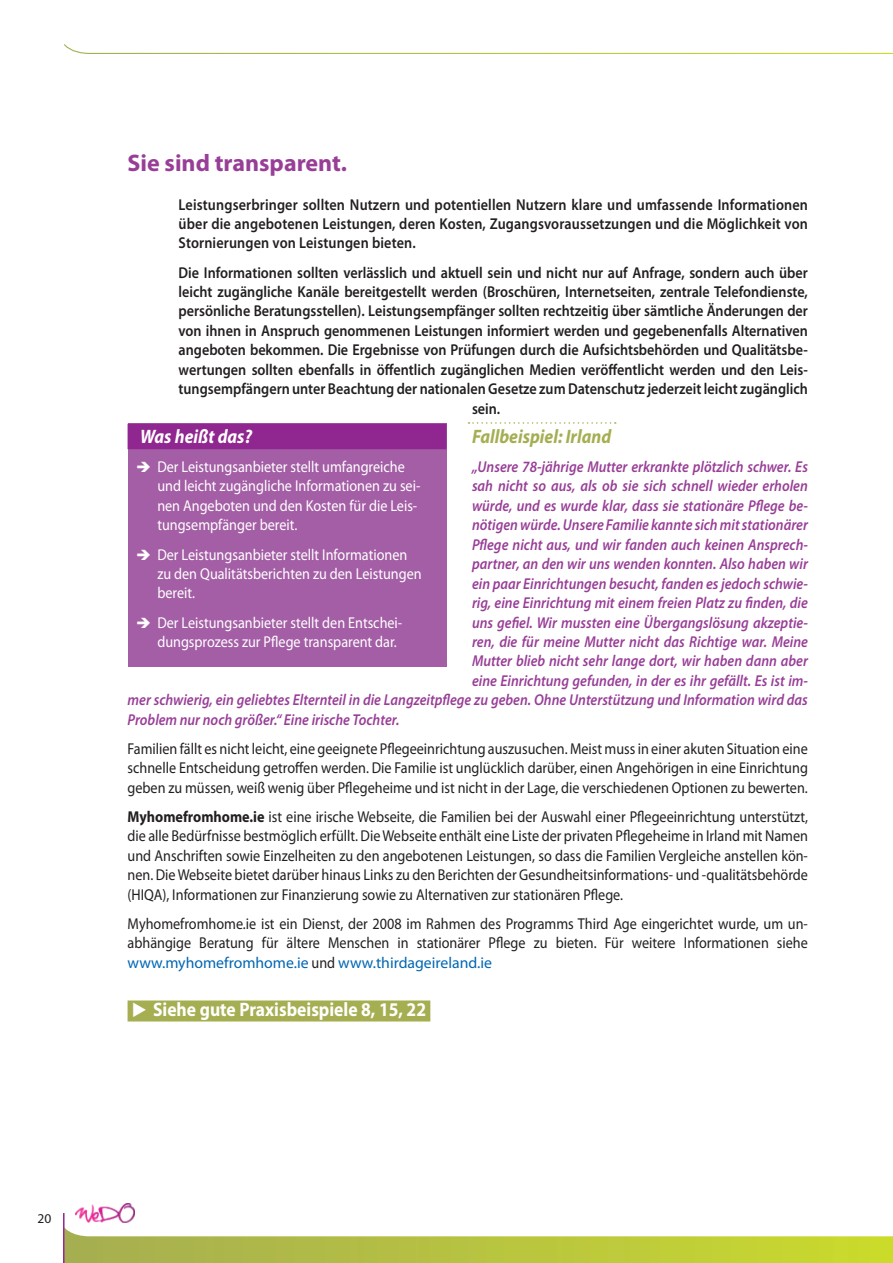
<style>
.page{position:relative;width:893px;height:1263px;background:#fff}
.page>*{position:absolute;margin:0;border:0;box-sizing:border-box;transform-origin:0 0}
.t1{font:700 24px "Myriad Pro";color:#983e97}
.t2{font:700 19.5px "Myriad Pro";color:#fff;scale:.9 1}
.t3{font:italic 700 19.5px "Myriad Pro";color:#a5ae51;scale:.9 1}
.t4{font:italic 700 19.5px "Myriad Pro";color:#fff;scale:.9 1}
.t5{font:15.75px/19.5px "Myriad Pro";color:#231f20;text-align:justify;scale:.9 1}
.t6{font:600 15.75px/19.5px "Myriad Pro";color:#231f20;text-align:justify;scale:.9 1}
.t7{font:italic 600 15.75px "Myriad Pro";color:#983e97;scale:.9 1}
.t8{font:15.75px/19.5px "Myriad Pro";color:#fff;scale:.9 1}
.t9{font:13.5px "Myriad Pro";color:#231f20}
.s1{font-weight:700}
.s2{color:#0166b3}
</style>
<div class="page">
<svg style="left:65px;top:1228px;width:828px;height:35px"></svg>
<hr style="left:63px;top:1213px;width:2px;height:50px;background:#90268f">
<img style="left:76px;top:1203px;width:58px;height:20px">
<svg style="left:468px;top:422px;width:148px;height:2px"></svg>
<div style="left:128px;top:1000px;width:302px;height:21px;background:#a5ae51"></div>
<div style="left:128px;top:423px;width:318px;height:243px;background:#a45ea6"></div>
<div style="left:128px;top:424px;width:318px;height:25px;background:#90268f"></div>
<svg style="left:64px;top:44px;width:829px;height:10px"></svg>
<h1 class="t1" style="left:128px;top:147px;width:221px">Sie sind transparent.</h1>
<p class="t6" style="left:179px;top:195px;width:701px">Leistungserbringer sollten Nutzern und potentiellen Nutzern klare und umfassende Informationen über die angebotenen Leistungen, deren Kosten, Zugangsvoraussetzungen und die Möglichkeit von Stornierungen von Leistungen bieten.</p>
<p class="t6" style="left:179px;top:263px;width:701px">Die Informationen sollten verlässlich und aktuell sein und nicht nur auf Anfrage, sondern auch über</p>
<p class="t6" style="left:179px;top:282px;width:701px">leicht zugängliche Kanäle bereitgestellt werden (Broschüren, Internetseiten, zentrale Telefondienste,</p>
<p class="t6" style="left:179px;top:302px;width:701px">persönliche Beratungsstellen). Leistungsempfänger sollten rechtzeitig über sämtliche Änderungen der</p>
<p class="t6" style="left:179px;top:321px;width:701px">von ihnen in Anspruch genommenen Leistungen informiert werden und gegebenenfalls Alternativen</p>
<p class="t6" style="left:179px;top:341px;width:701px">angeboten bekommen. Die Ergebnisse von Prüfungen durch die Aufsichtsbehörden und Qualitätsbe-</p>
<p class="t6" style="left:179px;top:360px;width:701px">wertungen sollten ebenfalls in öffentlich zugänglichen Medien veröffentlicht werden und den Leis-</p>
<p class="t6" style="left:179px;top:379px;width:701px">tungsempfängern unter Beachtung der nationalen Gesetze zum Datenschutz jederzeit leicht zugänglich</p>
<p class="t6" style="left:472px;top:399px;width:33px">sein.</p>
<p class="t3" style="left:472px;top:425px;width:156px">Fallbeispiel: Irland</p>
<p class="t7" style="left:472px;top:458px;width:375px">„Unsere 78-jährige Mutter erkrankte plötzlich schwer. Es</p>
<p class="t7" style="left:472px;top:478px;width:375px">sah nicht so aus, als ob sie sich schnell wieder erholen</p>
<p class="t7" style="left:472px;top:497px;width:375px">würde, und es wurde klar, dass sie stationäre Pflege be-</p>
<p class="t7" style="left:472px;top:516px;width:375px">nötigen würde. Unsere Familie kannte sich mit stationärer</p>
<p class="t7" style="left:472px;top:536px;width:375px">Pflege nicht aus, und wir fanden auch keinen Ansprech-</p>
<p class="t7" style="left:472px;top:555px;width:375px">partner, an den wir uns wenden konnten. Also haben wir</p>
<p class="t7" style="left:472px;top:575px;width:375px">ein paar Einrichtungen besucht, fanden es jedoch schwie-</p>
<p class="t7" style="left:472px;top:594px;width:375px">rig, eine Einrichtung mit einem freien Platz zu finden, die</p>
<p class="t7" style="left:472px;top:614px;width:375px">uns gefiel. Wir mussten eine Übergangslösung akzeptie-</p>
<p class="t7" style="left:472px;top:633px;width:375px">ren, die für meine Mutter nicht das Richtige war. Meine</p>
<p class="t7" style="left:472px;top:652px;width:375px">Mutter blieb nicht sehr lange dort, wir haben dann aber</p>
<p class="t7" style="left:472px;top:672px;width:375px">eine Einrichtung gefunden, in der es ihr gefällt. Es ist im-</p>
<p class="t7" style="left:128px;top:691px;width:757px">mer schwierig, ein geliebtes Elternteil in die Langzeitpflege zu geben. Ohne Unterstützung und Information wird das</p>
<p class="t7" style="left:128px;top:711px;width:304px">Problem nur noch größer.“ Eine irische Tochter.</p>
<p class="t5" style="left:128px;top:739px;width:757px">Familien fällt es nicht leicht, eine geeignete Pflegeeinrichtung auszusuchen. Meist muss in einer akuten Situation eine schnelle Entscheidung getroffen werden. Die Familie ist unglücklich darüber, einen Angehörigen in eine Einrichtung geben zu müssen, weiß wenig über Pflegeheime und ist nicht in der Lage, die verschiedenen Optionen zu bewerten.</p>
<p class="t5" style="left:128px;top:807px;width:757px"><span class="s1">Myhomefromhome.ie</span> ist eine irische Webseite, die Familien bei der Auswahl einer Pflegeeinrichtung unterstützt, die alle Bedürfnisse bestmöglich erfüllt. Die Webseite enthält eine Liste der privaten Pflegeheime in Irland mit Namen und Anschriften sowie Einzelheiten zu den angebotenen Leistungen, so dass die Familien Vergleiche anstellen kön&shy;nen. Die Webseite bietet darüber hinaus Links zu den Berichten der Gesundheitsinformations- und -qualitätsbehörde (HIQA), Informationen zur Finanzierung sowie zu Alternativen zur stationären Pflege.</p>
<p class="t5" style="left:128px;top:914px;width:757px">Myhomefromhome.ie ist ein Dienst, der 2008 im Rahmen des Programms Third Age eingerichtet wurde, um un&shy;abhängige Beratung für ältere Menschen in stationärer Pflege zu bieten. Für weitere Informationen siehe <span class="s2">www.myhomefromhome.ie</span> und <span class="s2">www.thirdageireland.ie</span></p>
<p class="t2" style="left:153px;top:997px;width:305px">Siehe gute Praxisbeispiele 8, 15, 22</p>
<p class="t4" style="left:140px;top:425px;width:126px">Was heißt das?</p>
<p class="t8" style="left:157px;top:457px;width:294px">Der Leistungsanbieter stellt umfangreiche und leicht zugängliche Informationen zu sei&shy;nen Angeboten und den Kosten für die Leis&shy;tungsempfänger bereit.</p>
<p class="t8" style="left:157px;top:544px;width:295px">Der Leistungsanbieter stellt Informationen zu den Qualitätsberichten zu den Leistungen bereit.</p>
<p class="t8" style="left:157px;top:612px;width:274px">Der Leistungsanbieter stellt den Entschei&shy;dungsprozess zur Pflege transparent dar.</p>
<p class="t9" style="left:38px;top:1210px;width:15px">20</p>
</div>
